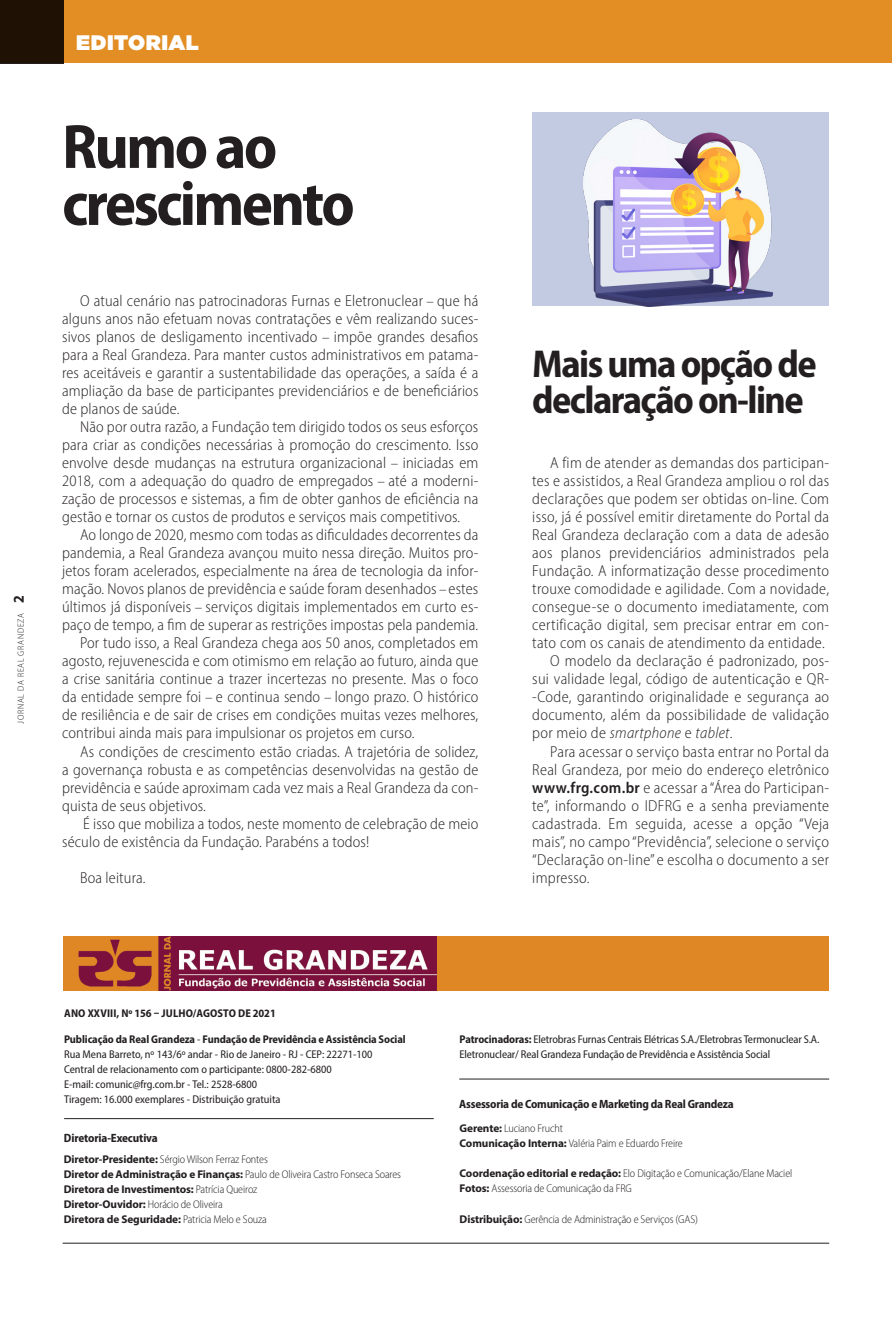
<style>
.page{position:relative;width:893px;height:1319px;background:#fff}
.page>*{position:absolute;margin:0;border:0;box-sizing:border-box;transform-origin:0 0}
._1_TITULO{font:700 semi-condensed 63px "Myriad Pro";letter-spacing:-.04em;color:#231f20}
._1_TITULO-2{font:700 semi-condensed 39px/36px "Myriad Pro";letter-spacing:-.04em;color:#231f20}
._1_RUBRICA{font:900 21px "Gotham";letter-spacing:.025em;color:#fff}
._1_TEXTO{font:300 semi-condensed 15.9px/18px "Myriad Pro";letter-spacing:.01em;color:#231f20;text-align:justify}
._1_CREDITOS{font:700 semi-condensed 12px "Myriad Pro";letter-spacing:-.02em;color:#231f20}
._1_CREDITOS-2{font:300 semi-condensed 11.25px "Myriad Pro";letter-spacing:-.01em;color:#231f20}
._1_CREDITOS-3{font:semi-condensed 11.25px "Myriad Pro";letter-spacing:-.005em;color:#231f20}
._1_CREDITOS-4{font:700 11.25px "Myriad Pro";letter-spacing:-.01em;color:#231f20}
._1_CREDITOS-5{font:700 semi-condensed 11.25px "Myriad Pro";letter-spacing:-.01em;color:#231f20}
._1_CREDITOS-6{font:700 semi-condensed 11.25px "Myriad Pro";letter-spacing:.01em;color:#231f20}
.t1{font:300 semi-condensed 9px "Myriad Pro";letter-spacing:.08em;color:#231f20}
.s1{font-weight:700;font-size:15px}
.s2{font-size:15px}
.s3{font-style:italic}
.s4{font-weight:600}
.s5{font-weight:400}
.s6{font-weight:700;font-stretch:normal}
.s7{font-weight:300;font-stretch:semi-condensed}
.s8{font-weight:700}
</style>
<div class="page">
<div style="left:0;top:0;width:892px;height:63px;background:#e28e25"></div>
<div style="left:532px;top:113px;width:297px;height:193px;background:#c3cbe3"></div>
<div style="left:0;top:0;width:64px;height:64px;background:#1f1104"></div>
<div style="left:63px;top:936px;width:766px;height:54px;background:#e08725"></div>
<img style="left:78px;top:936px;width:358px;height:54px">
<hr style="left:459px;top:1078px;width:370px;height:1px;background:#231f20">
<hr style="left:64px;top:1118px;width:370px;height:1px;background:#231f20">
<hr style="left:63px;top:1242px;width:766px;height:1px;background:#231f20">
<img style="left:583px;top:119px;width:189px;height:187px">
<p class="t1" style="left:15px;top:723px;width:130px;rotate:-90deg">JORNAL DA REAL GRANDEZA <span class="s1">2</span></p>
<p class="_1_RUBRICA" style="left:76px;top:27px;width:124px">EDITORIAL</p>
<p class="_1_TITULO" style="left:62px;top:106px;width:217px">Rumo ao</p>
<p class="_1_TITULO" style="left:62px;top:163px;width:294px">crescimento</p>
<p class="_1_TEXTO" style="left:62px;top:292px;width:418px;text-indent:18px">O atual cenário nas patrocinadoras Furnas e Eletronuclear <span class="s2">–</span> que há alguns anos não efetuam novas contratações e vêm realizando suces&shy;sivos planos de desligamento incentivado <span class="s2">–</span> impõe grandes desafios para a Real Grandeza. Para manter custos administrativos em patama&shy;res aceitáveis e garantir a sustentabilidade das operações, a saída é a ampliação da base de participantes previdenciários e de beneficiários de planos de saúde.</p>
<p class="_1_TEXTO" style="left:62px;top:418px;width:418px;text-indent:18px">Não por outra razão, a Fundação tem dirigido todos os seus esforços para criar as condições necessárias à promoção do crescimento. Isso envolve desde mudanças na estrutura organizacional <span class="s2">–</span> iniciadas em 2018, com a adequação do quadro de empregados <span class="s2">–</span> até a moderni&shy;zação de processos e sistemas, a fim de obter ganhos de eficiência na gestão e tornar os custos de produtos e serviços mais competitivos.</p>
<p class="_1_TEXTO" style="left:62px;top:526px;width:418px;text-indent:18px">Ao longo de 2020, mesmo com todas as dificuldades decorrentes da pandemia, a Real Grandeza avançou muito nessa direção. Muitos pro&shy;jetos foram acelerados, especialmente na área de tecnologia da infor&shy;mação. Novos planos de previdência e saúde foram desenhados <span class="s2">–</span> estes últimos já disponíveis <span class="s2">–</span> serviços digitais implementados em curto es&shy;paço de tempo, a fim de superar as restrições impostas pela pandemia.</p>
<p class="_1_TEXTO" style="left:62px;top:634px;width:418px;text-indent:18px">Por tudo isso, a Real Grandeza chega aos 50 anos, completados em agosto, rejuvenescida e com otimismo em relação ao futuro, ainda que a crise sanitária continue a trazer incertezas no presente. Mas o foco da entidade sempre foi <span class="s2">–</span> e continua sendo <span class="s2">–</span> longo prazo. O histórico de resiliência e de sair de crises em condições muitas vezes melhores, contribui ainda mais para impulsionar os projetos em curso.</p>
<p class="_1_TEXTO" style="left:62px;top:742px;width:418px;text-indent:18px">As condições de crescimento estão criadas. A trajetória de solidez, a governança robusta e as competências desenvolvidas na gestão de previdência e saúde aproximam cada vez mais a Real Grandeza da con&shy;quista de seus objetivos.</p>
<p class="_1_TEXTO" style="left:62px;top:814px;width:418px;text-indent:21px">É isso que mobiliza a todos, neste momento de celebração de meio século de existência da Fundação. Parabéns a todos!</p>
<p class="_1_TEXTO" style="left:80px;top:868px;width:67px">Boa leitura.</p>
<p class="_1_TITULO-2" style="left:532px;top:345px;width:286px">Mais uma opção de declaração on-line</p>
<p class="_1_TEXTO" style="left:532px;top:454px;width:298px;text-indent:18px">A fim de atender as demandas dos participan&shy;tes e assistidos, a Real Grandeza ampliou o rol das declarações que podem ser obtidas on-line. Com isso, já é possível emitir diretamente do Portal da Real Grandeza declaração com a data de adesão aos planos previdenciários administrados pela Fundação. A informatização desse procedimento trouxe comodidade e agilidade. Com a novidade, consegue-se o documento imediatamente, com certificação digital, sem precisar entrar em con&shy;tato com os canais de atendimento da entidade.</p>
<p class="_1_TEXTO" style="left:532px;top:652px;width:298px;text-indent:18px">O modelo da declaração é padronizado, pos&shy;sui validade legal, código de autenticação e QR--Code, garantindo originalidade e segurança ao documento, além da possibilidade de validação por meio de <span class="s3">smartphone</span> e <span class="s3">tablet</span>.</p>
<p class="_1_TEXTO" style="left:532px;top:742px;width:298px;text-indent:18px">Para acessar o serviço basta entrar no Portal da Real Grandeza, por meio do endereço eletrônico <span class="s4">www.frg.com.br</span> e acessar a “Área do Participan&shy;te”, informando o IDFRG e a senha previamente cadastrada. Em seguida, acesse a opção “Veja mais”, no campo “Previdência”, selecione o serviço “Declaração on-line” e escolha o documento a ser impresso.</p>
<p class="_1_CREDITOS-6" style="left:64px;top:1005px;width:213px">ANO XXVIII, Nº 156 – JULHO/AGOSTO DE 2021</p>
<p class="_1_CREDITOS-5" style="left:64px;top:1031px;width:343px">Publicação da Real Grandeza <span class="s5">-</span> Fundação de Previdência e Assistência Social</p>
<p class="_1_CREDITOS-3" style="left:64px;top:1046px;width:310px">Rua Mena Barreto, nº 143/6º andar - Rio de Janeiro - RJ - CEP: 22271-100</p>
<p class="_1_CREDITOS-3" style="left:64px;top:1061px;width:269px">Central de relacionamento com o participante: 0800-282-6800</p>
<p class="_1_CREDITOS-3" style="left:64px;top:1076px;width:195px">E-mail: comunic@frg.com.br - Tel.: 2528-6800</p>
<p class="_1_CREDITOS-3" style="left:64px;top:1091px;width:218px">Tiragem: 16.000 exemplares - Distribuição gratuita</p>
<p class="_1_CREDITOS" style="left:64px;top:1130px;width:96px">Diretoria-Executiva</p>
<p class="_1_CREDITOS-2" style="left:64px;top:1151px;width:206px"><span class="s6">Diretor-Presidente:</span> Sérgio Wilson Ferraz Fontes</p>
<p class="_1_CREDITOS-2" style="left:64px;top:1166px;width:339px"><span class="s6">Diretor de Administração e Finanças:</span> Paulo de Oliveira Castro Fonseca Soares</p>
<p class="_1_CREDITOS-4" style="left:64px;top:1181px;width:195px">Diretora de Investimentos: <span class="s7">Patrícia Queiroz</span></p>
<p class="_1_CREDITOS-2" style="left:64px;top:1196px;width:161px"><span class="s6">Diretor-Ouvidor:</span> Horácio de Oliveira</p>
<p class="_1_CREDITOS-4" style="left:64px;top:1211px;width:205px">Diretora de Seguridade: <span class="s7">Patricia Melo e Souza</span></p>
<p class="_1_CREDITOS-3" style="left:460px;top:1031px;width:361px"><span class="s8">Patrocinadoras:</span> Eletrobras Furnas Centrais Elétricas S.A./Eletrobras Termonuclear S.A.</p>
<p class="_1_CREDITOS-3" style="left:460px;top:1046px;width:312px">Eletronuclear/ Real Grandeza Fundação de Previdência e Assistência Social</p>
<p class="_1_CREDITOS" style="left:459px;top:1095px;width:276px">Assessoria de Comunicação e Marketing da Real Grandeza</p>
<p class="_1_CREDITOS-2" style="left:460px;top:1121px;width:105px"><span class="s6">Gerente:</span> Luciano Frucht</p>
<p class="_1_CREDITOS-2" style="left:460px;top:1136px;width:225px"><span class="s6">Comunicação Interna:</span> Valéria Paim e Eduardo Freire</p>
<p class="_1_CREDITOS-2" style="left:460px;top:1166px;width:334px"><span class="s6">Coordenação editorial e redação:</span> Elo Digitação e Comunicação/Elane Maciel</p>
<p class="_1_CREDITOS-2" style="left:460px;top:1181px;width:174px"><span class="s6">Fotos:</span> Assessoria de Comunicação da FRG</p>
<p class="_1_CREDITOS-2" style="left:460px;top:1211px;width:240px"><span class="s6">Distribuição:</span> Gerência de Administração e Serviços (GAS)</p>
</div>
